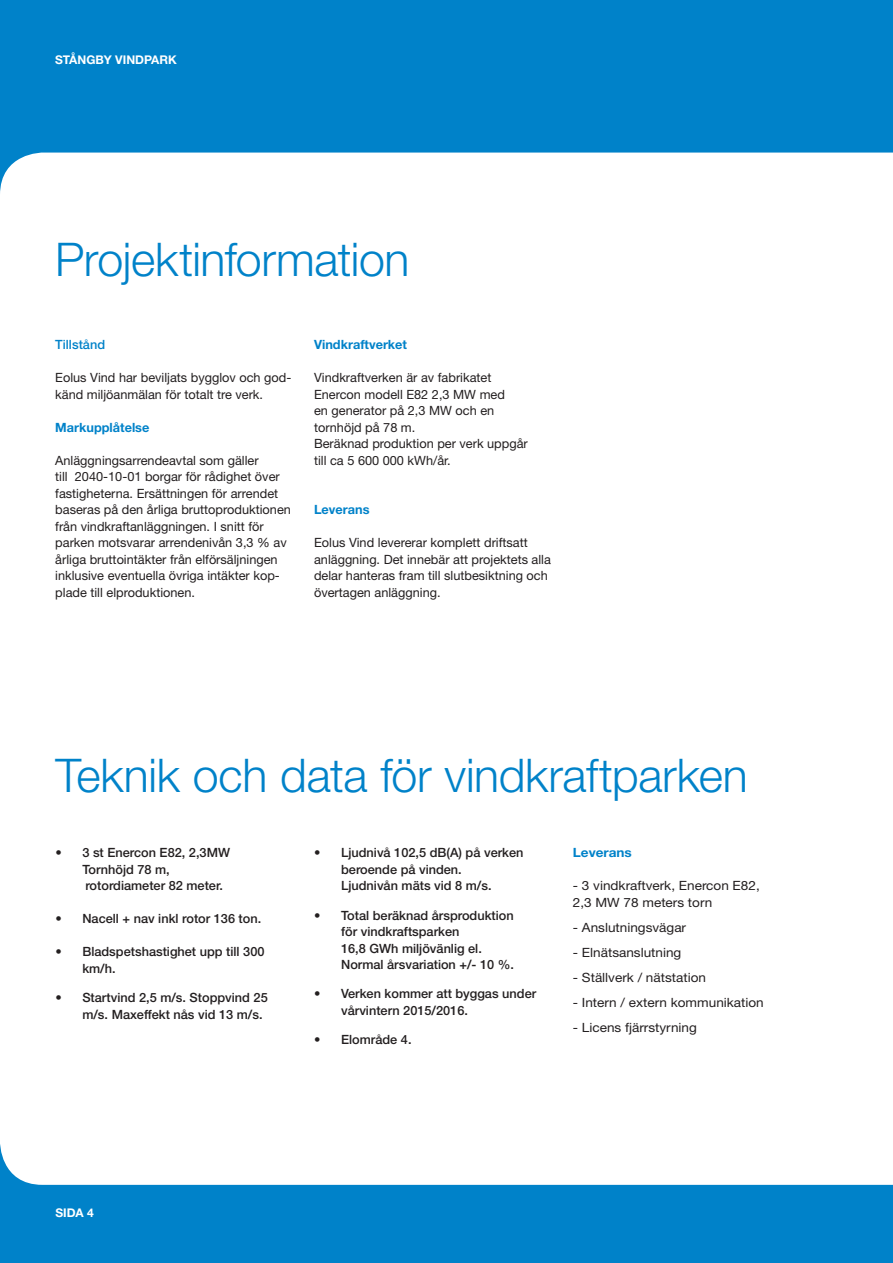
<style>
.page{position:relative;width:893px;height:1263px;background:#0082c9}
.page>*{position:absolute;margin:0;border:0;box-sizing:border-box;transform-origin:0 0}
.Eolus_Rubrik{font:300 46.5px "Helvetica Neue LT Std";letter-spacing:-.01em;color:#0082c9}
.t1{font:12.75px/16.5px "Helvetica Neue LT Std";color:#231f20}
.t2{font:500 12.75px/16.5px "Helvetica Neue LT Std";color:#231f20}
.t3{font:12.75px/16.5px "Helvetica Neue LT Std";color:#231f20;scale:1.06 1}
.t4{font:700 12.75px "Helvetica Neue LT Std";color:#0082c9}
.t5{font:500 12.75px "Helvetica Neue LT Std";color:#0082c9}
.t6{font:700 12.75px "Helvetica Neue LT Std";color:#0082c9;scale:1.06 1}
.t7{font:700 12px "Helvetica Neue LT Std";color:#fff}
</style>
<div class="page">
<div style="left:0;top:153px;width:893px;height:1032px;background:#fff"></div>
<p class="t7" style="left:55px;top:52px;width:123px">STÅNGBY VINDPARK</p>
<p class="Eolus_Rubrik" style="left:55px;top:231px;width:356px">Projektinformation</p>
<p class="t5" style="left:55px;top:337px;width:51px">Tillstånd</p>
<p class="t1" style="left:55px;top:369px;width:238px">Eolus Vind har beviljats bygglov och god&shy;känd miljöanmälan för totalt tre verk.</p>
<p class="t4" style="left:55px;top:419px;width:96px">Markupplåtelse</p>
<p class="t1" style="left:55px;top:452px;width:237px">Anläggningsarrendeavtal som gäller<br>till 2040-10-01 borgar för rådighet över fastigheterna. Ersättningen för arrendet baseras på den årliga bruttoproduktionen från vindkraftanläggningen. I snitt för parken motsvarar arrendenivån 3,3 % av årliga bruttointäkter från elförsäljningen inklusive eventuella övriga intäkter kop&shy;plade till elproduktionen.</p>
<p class="t4" style="left:314px;top:337px;width:95px">Vindkraftverket</p>
<p class="t1" style="left:314px;top:369px;width:179px">Vindkraftverken är av fabrikatet</p>
<p class="t1" style="left:314px;top:386px;width:192px">Enercon modell E82 2,3 MW med</p>
<p class="t1" style="left:314px;top:402px;width:182px">en generator på 2,3 MW och en</p>
<p class="t1" style="left:314px;top:419px;width:103px">tornhöjd på 78 m.</p>
<p class="t1" style="left:314px;top:435px;width:215px">Beräknad produktion per verk uppgår</p>
<p class="t1" style="left:314px;top:452px;width:138px">till ca 5 600 000 kWh/år.</p>
<p class="t4" style="left:314px;top:502px;width:57px">Leverans</p>
<p class="t1" style="left:314px;top:534px;width:238px">Eolus Vind levererar komplett driftsatt anläggning. Det innebär att projektets alla delar hanteras fram till slutbesiktning och övertagen anläggning.</p>
<p class="Eolus_Rubrik" style="left:55px;top:747px;width:694px">Teknik och data för vindkraftparken</p>
<p class="t2" style="left:82px;top:844px;width:149px;text-indent:-27px">• 3 st Enercon E82, 2,3MW<br>Tornhöjd 78 m, rotordiameter 82 meter.</p>
<p class="t2" style="left:55px;top:910px;width:207px">• Nacell + nav inkl rotor 136 ton.</p>
<p class="t2" style="left:82px;top:943px;width:184px;text-indent:-27px">• Bladspetshastighet upp till 300 km/h.</p>
<p class="t2" style="left:82px;top:989px;width:187px;text-indent:-27px">• Startvind 2,5 m/s. Stoppvind 25 m/s. Maxeffekt nås vid 13 m/s.</p>
<p class="t2" style="left:341px;top:844px;width:184px;text-indent:-27px">• Ljudnivå 102,5 dB(A) på verken beroende på vinden.<br>Ljudnivån mäts vid 8 m/s.</p>
<p class="t2" style="left:341px;top:907px;width:175px;text-indent:-27px">• Total beräknad årsproduktion för vindkraftsparken<br>16,8 GWh miljövänlig el.<br>Normal årsvariation +/- 10 %.</p>
<p class="t2" style="left:341px;top:985px;width:197px;text-indent:-27px">• Verken kommer att byggas under vårvintern 2015/2016.</p>
<p class="t2" style="left:314px;top:1031px;width:99px">• Elområde 4.</p>
<p class="t6" style="left:573px;top:845px;width:57px">Leverans</p>
<p class="t3" style="left:573px;top:877px;width:178px">- 3 vindkraftverk, Enercon E82,<br>2,3 MW 78 meters torn</p>
<p class="t3" style="left:573px;top:919px;width:108px">- Anslutningsvägar</p>
<p class="t3" style="left:573px;top:944px;width:104px">- Elnätsanslutning</p>
<p class="t3" style="left:573px;top:969px;width:127px">- Ställverk / nätstation</p>
<p class="t3" style="left:573px;top:994px;width:182px">- Intern / extern kommunikation</p>
<p class="t3" style="left:573px;top:1019px;width:119px">- Licens fjärrstyrning</p>
<p class="t7" style="left:55px;top:1205px;width:40px">SIDA 4</p>
</div>
